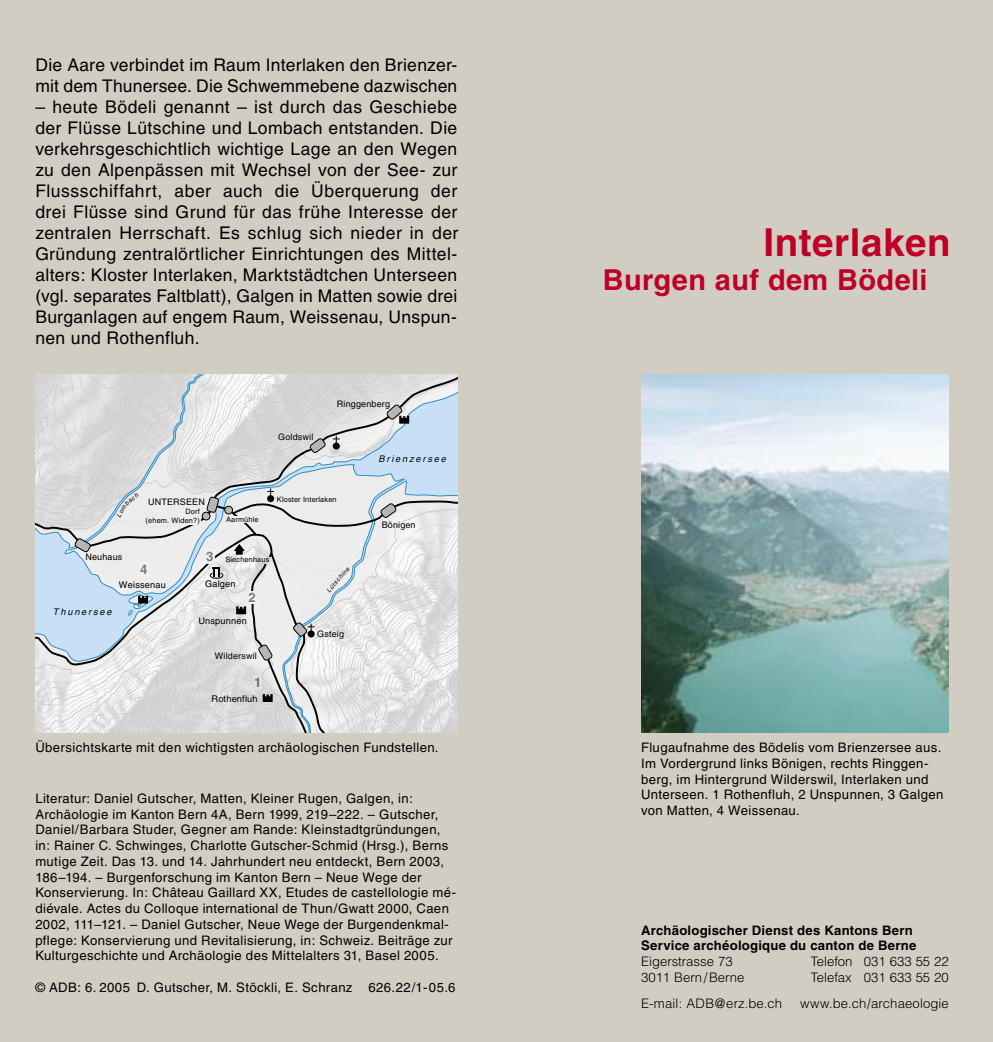
<style>
.page{position:relative;width:993px;height:1042px;background:#fff}
.page>*{position:absolute;margin:0;border:0;box-sizing:border-box;transform-origin:0 0}
.t1{font:700 38.5px "Helvetica";letter-spacing:.015em;color:#be0027}
.t2{font:700 28.88px "Helvetica";letter-spacing:.015em;color:#be0027}
.t3{font:17.5px/21px "Helvetica";letter-spacing:.02em;color:#000}
.t4{font:13.12px/15.8px "Helvetica";letter-spacing:.03em;color:#000}
.t5{font:300 13.12px "Helvetica";color:#000}
.t6{font:700 13.12px/15.8px "Helvetica";letter-spacing:.015em;color:#000}
.t7{font:700 13.12px "Helvetica";color:#7c7c7c}
.t8{font:700 13.12px "Helvetica";color:#6f6f6f}
.t9{font:9.1px "Helvetica";letter-spacing:.02em;color:#000}
.t10{font:italic 9.1px "Helvetica";letter-spacing:.2em;color:#000}
.t11{font:8.92px "Helvetica";letter-spacing:.02em;color:#000}
.t12{font:7.35px/9.3px "Helvetica";letter-spacing:.02em;color:#000;text-align:right}
</style>
<div class="page">
<div style="left:0;top:0;width:992px;height:1042px;background:#d2cdc2"></div>
<svg style="left:35px;top:375px;width:422px;height:357px;background:#d6dee4"></svg>
<img style="left:641px;top:375px;width:307px;height:357px">
<svg style="left:66px;top:375px;width:343px;height:357px;background:#d8dbde"></svg>
<p class="t3" style="left:35px;top:54px;width:423px">Die Aare verbindet im Raum Interlaken den Brienzer&shy;mit dem Thunersee. Die Schwemmebene dazwischen</p>
<p class="t3" style="left:35px;top:96px;width:423px">– heute Bödeli genannt – ist durch das Geschiebe der Flüsse Lütschine und Lombach entstanden. Die</p>
<p class="t3" style="left:35px;top:138px;width:424px;text-align:justify">verkehrsgeschichtlich wichtige Lage an den Wegen zu den Alpenpässen mit Wechsel von der See- zur Flussschiffahrt, aber auch die Überquerung der drei Flüsse sind Grund für das frühe Interesse der zentralen Herrschaft. Es schlug sich nieder in der Gründung zentralörtlicher Einrichtungen des Mittel&shy;alters: Kloster Interlaken, Marktstädtchen Unterseen (vgl. separates Faltblatt), Galgen in Matten sowie drei Burganlagen auf engem Raum, Weissenau, Unspun&shy;nen und Rothenfluh.</p>
<p class="t11" style="left:278px;top:432px;width:37px">Goldswil</p>
<p class="t11" style="left:337px;top:398px;width:55px">Ringgenberg</p>
<p class="t10" style="left:378px;top:454px;width:69px">Brienzersee</p>
<p class="t11" style="left:148px;top:496px;width:58px">UNTERSEEN</p>
<p class="t12" style="left:277px;top:495px;width:61px">Kloster Interlaken</p>
<p class="t11" style="left:85px;top:552px;width:38px">Neuhaus</p>
<p class="t12" style="left:145px;top:507px;width:56px">Dorf<br>(ehem. Widen?)</p>
<p class="t7" style="left:140px;top:561px;width:9px">4</p>
<p class="t7" style="left:206px;top:548px;width:9px">3</p>
<p class="t12" style="left:226px;top:514px;width:34px">Aarmühle</p>
<p class="t12" style="left:225px;top:555px;width:45px">Siechenhaus</p>
<p class="t9" style="left:119px;top:580px;width:48px">Weissenau</p>
<p class="t10" style="left:53px;top:606px;width:60px">Thunersee</p>
<p class="t9" style="left:205px;top:579px;width:32px">Galgen</p>
<p class="t7" style="left:248px;top:589px;width:9px">2</p>
<p class="t9" style="left:198px;top:615px;width:50px">Unspunnen</p>
<p class="t11" style="left:215px;top:650px;width:43px">Wilderswil</p>
<p class="t8" style="left:254px;top:674px;width:9px">1</p>
<p class="t9" style="left:211px;top:693px;width:48px">Rothenfluh</p>
<p class="t11" style="left:317px;top:629px;width:28px">Gsteig</p>
<p class="t11" style="left:381px;top:519px;width:35px">Bönigen</p>
<p class="t4" style="left:35px;top:739px;width:404px">Übersichtskarte mit den wichtigsten archäologischen Fundstellen.</p>
<p class="t4" style="left:35px;top:790px;width:422px">Literatur: Daniel Gutscher, Matten, Kleiner Rugen, Galgen, in:<br>Archäologie im Kanton Bern 4A, Bern 1999, 219–222. – Gutscher, Daniel/Barbara Studer, Gegner am Rande: Kleinstadtgründungen, in: Rainer C. Schwinges, Charlotte Gutscher-Schmid (Hrsg.), Berns mutige Zeit. Das 13. und 14. Jahrhundert neu entdeckt, Bern 2003, 186–194. – Burgenforschung im Kanton Bern – Neue Wege der Konservierung. In: Château Gaillard XX, Etudes de castellologie mé&shy;diévale. Actes du Colloque international de Thun/Gwatt 2000, Caen 2002, 111–121. – Daniel Gutscher, Neue Wege der Burgendenkmal&shy;pflege: Konservierung und Revitalisierung, in: Schweiz. Beiträge zur Kulturgeschichte und Archäologie des Mittelalters 31, Basel 2005.</p>
<p class="t4" style="left:35px;top:979px;width:421px">© ADB: 6. 2005 D. Gutscher, M. Stöckli, E. Schranz 626.22/1-05.6</p>
<h1 class="t1" style="left:763px;top:219px;width:189px">Interlaken</h1>
<h2 class="t2" style="left:602px;top:262px;width:326px">Burgen auf dem Bödeli</h2>
<p class="t4" style="left:641px;top:739px;width:304px">Flugaufnahme des Bödelis vom Brienzersee aus.<br>Im Vordergrund links Bönigen, rechts Ringgen&shy;berg, im Hintergrund Wilderswil, Interlaken und Unterseen. 1 Rothenfluh, 2 Unspunnen, 3 Galgen von Matten, 4 Weissenau.</p>
<p class="t6" style="left:641px;top:922px;width:277px">Archäologischer Dienst des Kantons Bern<br>Service archéologique du canton de Berne</p>
<p class="t5" style="left:641px;top:953px;width:93px">Eigerstrasse 73</p>
<p class="t5" style="left:810px;top:953px;width:139px">Telefon 031 633 55 22</p>
<p class="t5" style="left:641px;top:969px;width:105px">3011 Bern/Berne</p>
<p class="t5" style="left:810px;top:969px;width:139px">Telefax 031 633 55 20</p>
<p class="t5" style="left:641px;top:995px;width:142px">E-mail: ADB@erz.be.ch</p>
<p class="t5" style="left:799px;top:995px;width:150px">www.be.ch/archaeologie</p>
</div>
